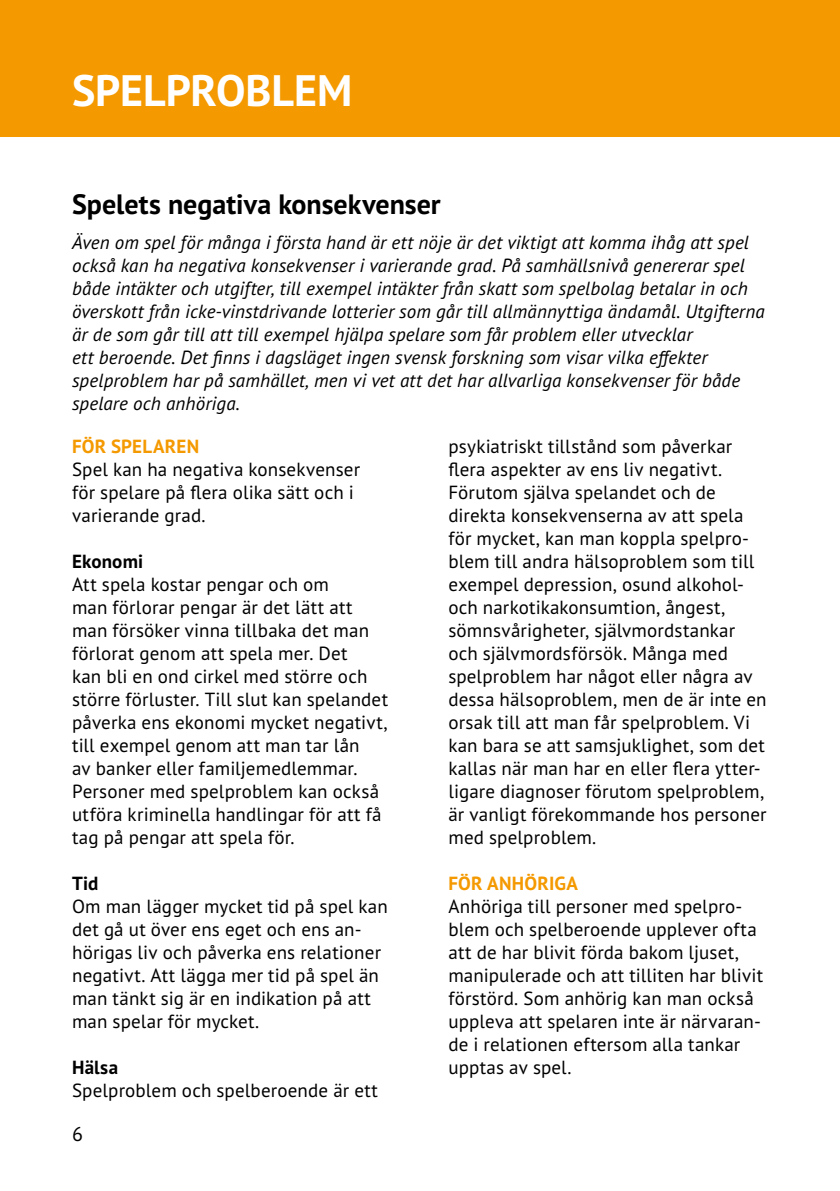
<style>
.page{position:relative;width:840px;height:1191px;background:#fff}
.page>*{position:absolute;margin:0;border:0;box-sizing:border-box;transform-origin:0 0}
.Rubrik_1{font:700 44px "PT Sans Pro";color:#fff}
.Rubrik_2{font:700 28px "PT Sans Pro";color:#000}
.t1{font:20px "PT Sans Pro";color:#000}
.Brödtext{font:19px/23px "PT Sans Pro";letter-spacing:.005em;color:#000}
.Ingress{font:italic 19px/23px "PT Sans Pro";letter-spacing:.005em;color:#000}
.Rubrik_3{font:700 19px "PT Sans Pro";letter-spacing:.015em;color:#f49900}
.Rubrik_3-2{font:700 19px "PT Sans Pro";letter-spacing:.01em;color:#000}
</style>
<div class="page">
<div style="left:0;top:0;width:839px;height:136px;background:#f49900"></div>
<p class="Rubrik_1" style="left:72px;top:61px;width:282px">SPELPROBLEM</p>
<p class="Rubrik_2" style="left:72px;top:186px;width:370px">Spelets negativa konsekvenser</p>
<p class="Ingress" style="left:72px;top:230px;width:693px">Även om spel för många i första hand är ett nöje är det viktigt att komma ihåg att spel också kan ha negativa konsekvenser i varierande grad. På samhällsnivå genererar spel både intäkter och utgifter, till exempel intäkter från skatt som spelbolag betalar in och överskott från icke-vinstdrivande lotterier som går till allmännyttiga ändamål. Utgifterna är de som går till att till exempel hjälpa spelare som får problem eller utvecklar<br>ett beroende. Det finns i dagsläget ingen svensk forskning som visar vilka effekter spelproblem har på samhället, men vi vet att det har allvarliga konsekvenser för både spelare och anhöriga.</p>
<p class="Rubrik_3" style="left:72px;top:433px;width:129px">FÖR SPELAREN</p>
<p class="Brödtext" style="left:72px;top:457px;width:289px">Spel kan ha negativa konsekvenser för spelare på flera olika sätt och i varierande grad.</p>
<p class="Rubrik_3-2" style="left:72px;top:548px;width:73px">Ekonomi</p>
<p class="Brödtext" style="left:72px;top:572px;width:317px">Att spela kostar pengar och om<br>man förlorar pengar är det lätt att man försöker vinna tillbaka det man förlorat genom att spela mer. Det<br>kan bli en ond cirkel med större och större förluster. Till slut kan spelandet påverka ens ekonomi mycket negativt, till exempel genom att man tar lån<br>av banker eller familjemedlemmar.<br>Personer med spelproblem kan också utföra kriminella handlingar för att få tag på pengar att spela för.</p>
<p class="Rubrik_3-2" style="left:72px;top:870px;width:28px">Tid</p>
<p class="Brödtext" style="left:72px;top:894px;width:317px">Om man lägger mycket tid på spel kan det gå ut över ens eget och ens an&shy;hörigas liv och påverka ens relationer negativt. Att lägga mer tid på spel än man tänkt sig är en indikation på att man spelar för mycket.</p>
<p class="Rubrik_3-2" style="left:72px;top:1054px;width:47px">Hälsa</p>
<p class="Brödtext" style="left:72px;top:1078px;width:307px">Spelproblem och spelberoende är ett</p>
<p class="t1" style="left:72px;top:1121px;width:12px">6</p>
<p class="Brödtext" style="left:448px;top:434px;width:319px">psykiatriskt tillstånd som påverkar flera aspekter av ens liv negativt.<br>Förutom själva spelandet och de direkta konsekvenserna av att spela för mycket, kan man koppla spelpro&shy;blem till andra hälsoproblem som till exempel depression, osund alkohol&shy;och narkotikakonsumtion, ångest, sömnsvårigheter, självmordstankar och självmordsförsök. Många med spelproblem har något eller några av dessa hälsoproblem, men de är inte en orsak till att man får spelproblem. Vi kan bara se att samsjuklighet, som det kallas när man har en eller flera ytter&shy;ligare diagnoser förutom spelproblem, är vanligt förekommande hos personer med spelproblem.</p>
<p class="Rubrik_3" style="left:448px;top:870px;width:131px">FÖR ANHÖRIGA</p>
<p class="Brödtext" style="left:448px;top:894px;width:316px">Anhöriga till personer med spelpro&shy;blem och spelberoende upplever ofta att de har blivit förda bakom ljuset, manipulerade och att tilliten har blivit förstörd. Som anhörig kan man också uppleva att spelaren inte är närvaran&shy;de i relationen eftersom alla tankar upptas av spel.</p>
</div>
